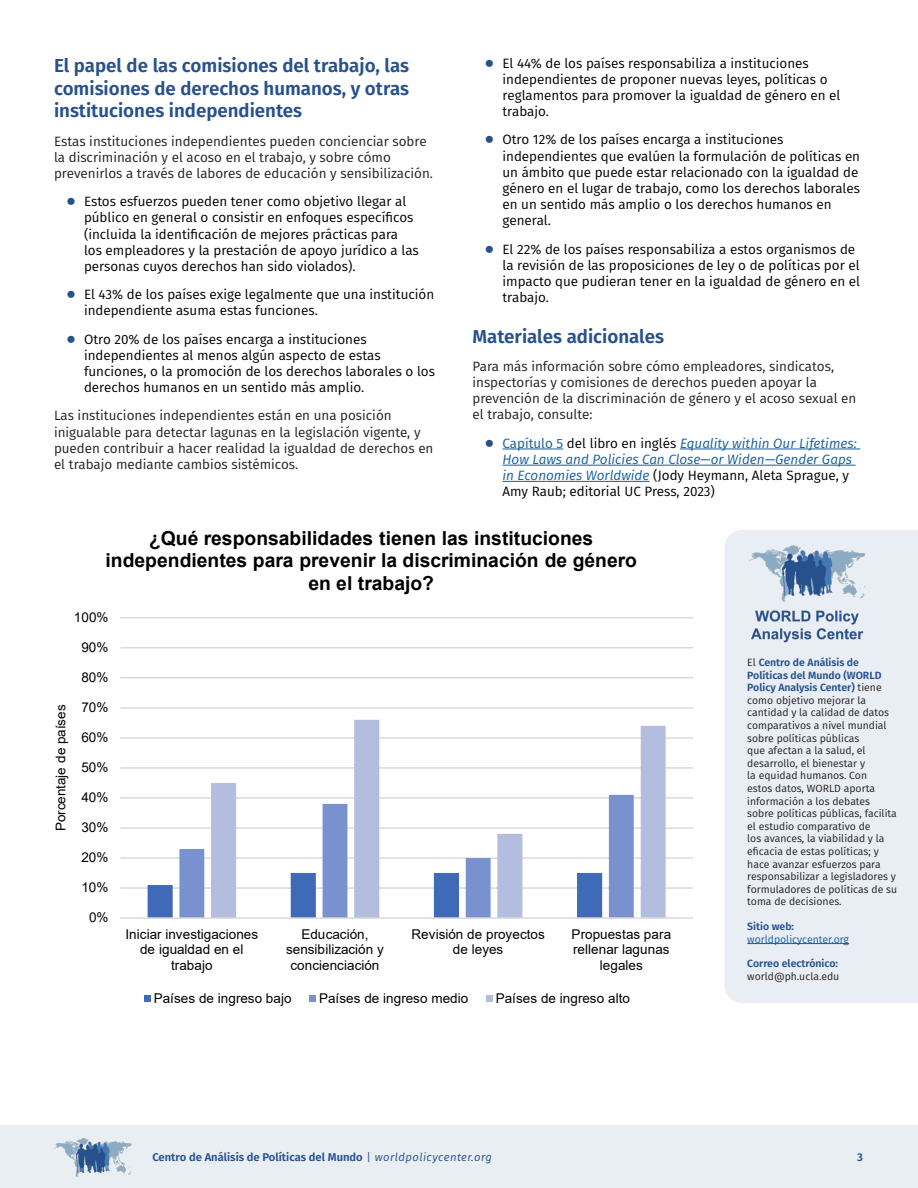
<style>
.page{position:relative;width:918px;height:1188px;background:#fff}
.page>*{position:absolute;margin:0;border:0;box-sizing:border-box;transform-origin:0 0}
.t1{font:700 19.35px/22.4px "Arial";color:#000;text-align:center}
.Header_1{font:600 18.75px/22.5px "Fira Sans";color:#27518d;text-align:justify}
.t2{font:13.5px/16.2px "Fira Sans";color:#000}
.t3{font:13.5px/16.2px "Fira Sans";color:#231f20}
.t4{font:13.5px/15.6px "Arial";color:#000;text-align:center}
.t5{font:italic 13.5px/16.2px "Fira Sans";color:#175d9e}
.t6{font:600 11.25px "Fira Sans";color:#27518d}
.t7{font:10.5px/12.6px "Fira Sans";color:#231f20}
.t8{font:600 10.5px/12.6px "Fira Sans";color:#27518d}
.t9{font:10.5px/12.6px "Fira Sans";color:#175d9e}
.s1{font-family:"Arial";font-weight:700;font-size:16.5px;color:#27518d}
.s2{font-family:"Arial";font-weight:700;font-style:normal;font-size:16.5px;color:#27518d}
.s3{font-style:normal}
.s4{font-style:normal;color:#000}
.s5{font-weight:600;color:#27518d}
.s6{font-weight:400;color:#231f20}
.s7{font-weight:400}
.s8{font-weight:400;font-style:italic}
</style>
<div class="page">
<div style="left:0;top:1125px;width:918px;height:63px;background:#e8eef2"></div>
<img style="left:54px;top:1138px;width:78px;height:39px">
<hr style="left:502px;top:449px;width:61px;height:1px;background:#175d9e">
<hr style="left:680px;top:449px;width:180px;height:1px;background:#175d9e">
<hr style="left:502px;top:465px;width:354px;height:1px;background:#175d9e">
<hr style="left:502px;top:481px;width:148px;height:1px;background:#175d9e">
<div style="left:724px;top:530px;width:194px;height:473px;background:#e8eef3"></div>
<img style="left:749px;top:545px;width:117px;height:98px">
<hr style="left:747px;top:943px;width:102px;height:1px;background:#175d9e">
<hr style="left:120px;top:887px;width:573px;height:2px;background:#d9d9d9">
<hr style="left:120px;top:857px;width:573px;height:2px;background:#d9d9d9">
<hr style="left:120px;top:827px;width:573px;height:2px;background:#d9d9d9">
<hr style="left:120px;top:797px;width:573px;height:2px;background:#d9d9d9">
<hr style="left:120px;top:767px;width:573px;height:2px;background:#d9d9d9">
<hr style="left:120px;top:737px;width:573px;height:2px;background:#d9d9d9">
<hr style="left:120px;top:707px;width:573px;height:2px;background:#d9d9d9">
<hr style="left:120px;top:677px;width:573px;height:1px;background:#d9d9d9">
<hr style="left:120px;top:647px;width:573px;height:1px;background:#d9d9d9">
<hr style="left:120px;top:617px;width:573px;height:2px;background:#d9d9d9">
<svg style="left:148px;top:885px;width:31px;height:32px"></svg>
<svg style="left:179px;top:798px;width:32px;height:119px"></svg>
<svg style="left:211px;top:720px;width:455px;height:197px"></svg>
<hr style="left:120px;top:917px;width:573px;height:2px;background:#d9d9d9">
<div style="left:144px;top:995px;width:7px;height:7px;background:#3f6ab7"></div>
<div style="left:310px;top:995px;width:6px;height:7px;background:#7991ce"></div>
<div style="left:486px;top:995px;width:7px;height:7px;background:#b3bedf"></div>
<p class="Header_1" style="left:54px;top:54px;width:357px">El papel de las comisiones del trabajo, las comisiones de derechos humanos, y otras instituciones independientes</p>
<p class="t3" style="left:54px;top:133px;width:381px">Estas instituciones independientes pueden concienciar sobre la discriminación y el acoso en el trabajo, y sobre cómo prevenirlos a través de labores de educación y sensibilización.</p>
<p class="t2" style="left:84px;top:193px;width:336px;text-indent:-18px"><span class="s1">●</span> Estos esfuerzos pueden tener como objetivo llegar al público en general o consistir en enfoques específicos (incluida la identificación de mejores prácticas para los empleadores y la prestación de apoyo jurídico a las personas cuyos derechos han sido violados).</p>
<p class="t2" style="left:84px;top:286px;width:352px;text-indent:-18px"><span class="s1">●</span> El 43% de los países exige legalmente que una institución independiente asuma estas funciones.</p>
<p class="t2" style="left:84px;top:331px;width:353px;text-indent:-18px"><span class="s1">●</span> Otro 20% de los países encarga a instituciones independientes al menos algún aspecto de estas funciones, o la promoción de los derechos laborales o los derechos humanos en un sentido más amplio.</p>
<p class="t3" style="left:54px;top:407px;width:381px">Las instituciones independientes están en una posición inigualable para detectar lagunas en la legislación vigente, y pueden contribuir a hacer realidad la igualdad de derechos en el trabajo mediante cambios sistémicos.</p>
<p class="t2" style="left:502px;top:54px;width:340px;text-indent:-18px"><span class="s1">●</span> El 44% de los países responsabiliza a instituciones independientes de proponer nuevas leyes, políticas o reglamentos para promover la igualdad de género en el trabajo.</p>
<p class="t2" style="left:502px;top:131px;width:359px;text-indent:-18px"><span class="s1">●</span> Otro 12% de los países encarga a instituciones independientes que evalúen la formulación de políticas en un ámbito que puede estar relacionado con la igualdad de género en el lugar de trabajo, como los derechos laborales en un sentido más amplio o los derechos humanos en general.</p>
<p class="t2" style="left:502px;top:240px;width:359px;text-indent:-18px"><span class="s1">●</span> El 22% de los países responsabiliza a estos organismos de la revisión de las proposiciones de ley o de políticas por el impacto que pudieran tener en la igualdad de género en el trabajo.</p>
<p class="Header_1" style="left:472px;top:324px;width:193px">Materiales adicionales</p>
<p class="t3" style="left:472px;top:358px;width:385px">Para más información sobre cómo empleadores, sindicatos, inspectorías y comisiones de derechos pueden apoyar la prevención de la discriminación de género y el acoso sexual en el trabajo, consulte:</p>
<p class="t5" style="left:502px;top:435px;width:356px;text-indent:-18px"><span class="s2">●</span> <span class="s3">Capítulo 5</span> <span class="s4">del libro en inglés</span> Equality within Our Lifetimes:<br>How Laws and Policies Can Close—or Widen—Gender Gaps in Economies Worldwide <span class="s4">(Jody Heymann, Aleta Sprague, y Amy Raub; editorial UC Press, 2023)</span></p>
<p class="t1" style="left:106px;top:527px;width:533px">¿Qué responsabilidades tienen las instituciones independientes para prevenir la discriminación de género en el trabajo?</p>
<p class="t4" style="left:74px;top:610px;width:36px">100%</p>
<p class="t4" style="left:53px;top:831px;width:128px;rotate:-90deg">Porcentaje de países</p>
<p class="t4" style="left:82px;top:640px;width:29px">90%</p>
<p class="t4" style="left:82px;top:670px;width:29px">80%</p>
<p class="t4" style="left:82px;top:700px;width:29px">70%</p>
<p class="t4" style="left:82px;top:730px;width:29px">60%</p>
<p class="t4" style="left:82px;top:760px;width:29px">50%</p>
<p class="t4" style="left:82px;top:790px;width:29px">40%</p>
<p class="t4" style="left:82px;top:820px;width:29px">30%</p>
<p class="t4" style="left:82px;top:850px;width:29px">20%</p>
<p class="t4" style="left:82px;top:880px;width:29px">10%</p>
<p class="t4" style="left:89px;top:910px;width:21px">0%</p>
<p class="t4" style="left:126px;top:926px;width:134px">Iniciar investigaciones de igualdad en el trabajo</p>
<p class="t4" style="left:286px;top:926px;width:99px">Educación, sensibilización y concienciación</p>
<p class="t4" style="left:412px;top:926px;width:135px">Revisión de proyectos de leyes</p>
<p class="t4" style="left:572px;top:926px;width:101px">Propuestas para rellenar lagunas legales</p>
<p class="t4" style="left:154px;top:991px;width:139px">Países de ingreso bajo</p>
<p class="t4" style="left:319px;top:991px;width:151px">Países de ingreso medio</p>
<p class="t4" style="left:496px;top:991px;width:136px">Países de ingreso alto</p>
<p class="t7" style="left:747px;top:656px;width:151px">El <span class="s5">Centro de Análisis de<br>Políticas del Mundo (WORLD<br>Policy Analysis Center)</span> tiene como objetivo mejorar la cantidad y la calidad de datos comparativos a nivel mundial sobre políticas públicas<br>que afectan a la salud, el desarrollo, el bienestar y<br>la equidad humanos. Con<br>estos datos, WORLD aporta información a los debates sobre políticas públicas, facilita el estudio comparativo de<br>los avances, la viabilidad y la eficacia de estas políticas; y hace avanzar esfuerzos para responsabilizar a legisladores y formuladores de políticas de su toma de decisiones.</p>
<p class="t9" style="left:747px;top:920px;width:103px"><span class="s5">Sitio web: </span>worldpolicycenter.org</p>
<p class="t8" style="left:747px;top:957px;width:93px">Correo electrónico: <span class="s6">world@ph.ucla.edu</span></p>
<p class="t6" style="left:152px;top:1148px;width:341px">Centro de Análisis de Políticas del Mundo <span class="s7">|</span> <span class="s8">worldpolicycenter.org</span></p>
<p class="t6" style="left:857px;top:1148px;width:7px">3</p>
</div>
